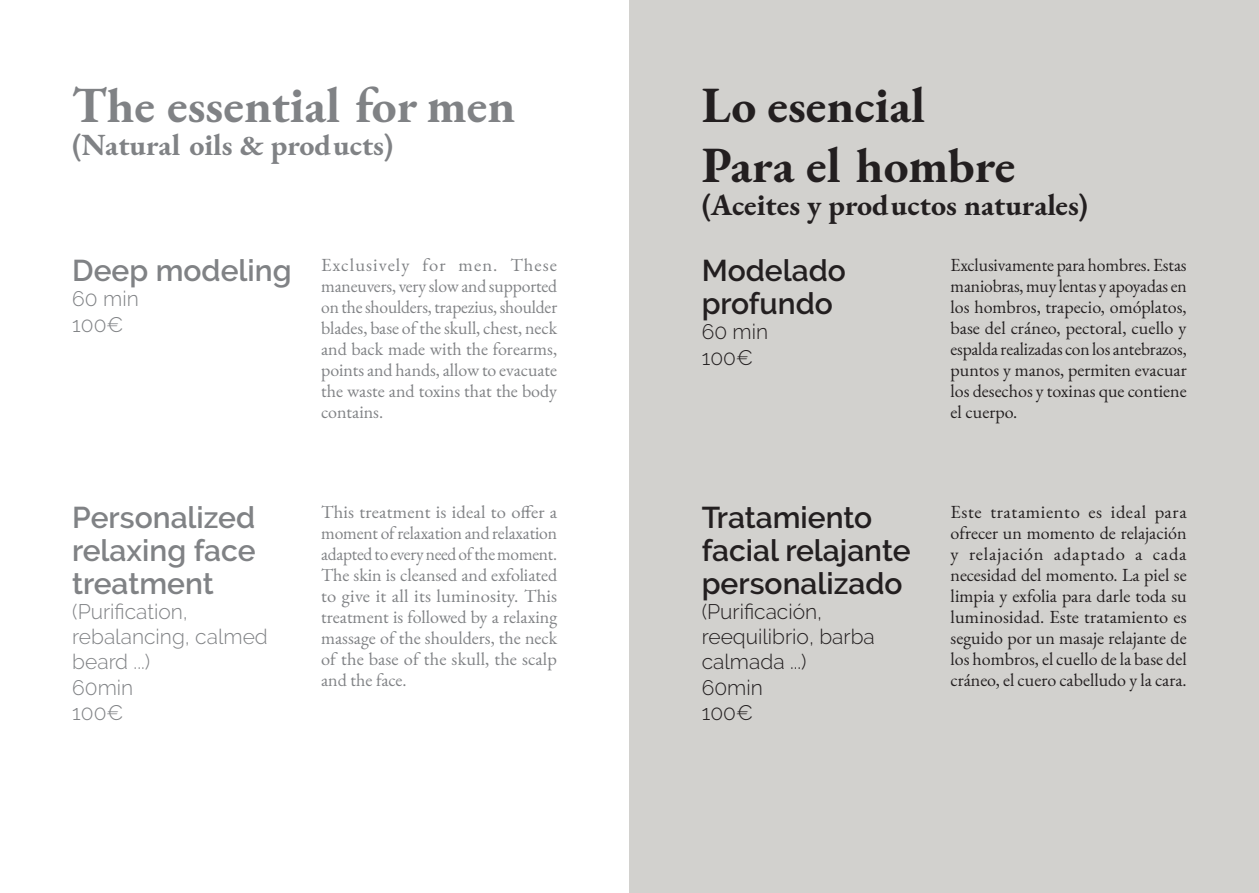
<style>
.page{position:relative;width:1259px;height:893px;background:#fff}
.page>*{position:absolute;margin:0;border:0;box-sizing:border-box;transform-origin:0 0}
.Style_de_paragraphe{font:700 49.5px "EB Garamond";color:#231f20}
.Style_de_paragraphe-2{font:700 49.5px "EB Garamond";color:#808285}
.Style_de_paragraphe-3{font:600 30px/33px "Raleway";color:#231f20}
.Style_de_paragraphe-4{font:600 30px/33px "Raleway";color:#808285;text-align:justify}
.Style_de_paragraphe-5{font:700 30px "EB Garamond";color:#231f20}
.Style_de_paragraphe-6{font:700 30px "EB Garamond";color:#808285}
.Style_de_paragraphe-7{font:300 21px/25.2px "Raleway";color:#231f20}
.Style_de_paragraphe-8{font:300 21px/25.2px "Raleway";color:#808285}
.Style_de_paragraphe-9{font:18px/21px "EB Garamond";color:#231f20;text-align:justify}
.Style_de_paragraphe-10{font:18px/21px "EB Garamond";color:#808285;text-align:justify}
</style>
<div class="page">
<div style="left:629px;top:0;width:630px;height:893px;background:#d2d1ce"></div>
<p class="Style_de_paragraphe-2" style="left:72px;top:73px;width:445px">The essential for men</p>
<p class="Style_de_paragraphe-6" style="left:72px;top:126px;width:322px">(Natural oils &amp; products)</p>
<p class="Style_de_paragraphe-4" style="left:72px;top:254px;width:221px">Deep modeling</p>
<p class="Style_de_paragraphe-8" style="left:72px;top:286px;width:68px">60 min</p>
<p class="Style_de_paragraphe-8" style="left:72px;top:312px;width:53px">100€</p>
<p class="Style_de_paragraphe-10" style="left:321px;top:255px;width:238px">Exclusively for men. These maneuvers, very slow and supported on the shoulders, trapezius, shoulder blades, base of the skull, chest, neck and back made with the forearms, points and hands, allow to evacuate the waste and toxins that the body contains.</p>
<p class="Style_de_paragraphe-4" style="left:72px;top:501px;width:185px">Personalized relaxing face treatment</p>
<p class="Style_de_paragraphe-8" style="left:72px;top:599px;width:197px">(Purification, rebalancing, calmed beard ...)</p>
<p class="Style_de_paragraphe-8" style="left:72px;top:675px;width:63px">60min</p>
<p class="Style_de_paragraphe-8" style="left:72px;top:700px;width:53px">100€</p>
<p class="Style_de_paragraphe-10" style="left:321px;top:501px;width:238px">This treatment is ideal to offer a moment of relaxation and relaxation adapted to every need of the moment.<br>The skin is cleansed and exfoliated to give it all its luminosity. This treatment is followed by a relaxing massage of the shoulders, the neck of the base of the skull, the scalp and the face.</p>
<p class="Style_de_paragraphe" style="left:702px;top:73px;width:225px">Lo esencial</p>
<p class="Style_de_paragraphe" style="left:702px;top:133px;width:315px">Para el hombre</p>
<p class="Style_de_paragraphe-5" style="left:702px;top:186px;width:388px">(Aceites y productos naturales)</p>
<p class="Style_de_paragraphe-9" style="left:950px;top:255px;width:238px">Exclusivamente para hombres. Estas maniobras, muy lentas y apoyadas en los hombros, trapecio, omóplatos, base del cráneo, pectoral, cuello y espalda realizadas con los antebrazos, puntos y manos, permiten evacuar los desechos y toxinas que contiene el cuerpo.</p>
<p class="Style_de_paragraphe-3" style="left:702px;top:254px;width:146px">Modelado profundo</p>
<p class="Style_de_paragraphe-7" style="left:702px;top:319px;width:68px">60 min</p>
<p class="Style_de_paragraphe-7" style="left:702px;top:345px;width:53px">100€</p>
<p class="Style_de_paragraphe-3" style="left:702px;top:501px;width:210px">Tratamiento facial relajante personalizado</p>
<p class="Style_de_paragraphe-7" style="left:702px;top:599px;width:175px">(Purificación, reequilibrio, barba calmada ...)</p>
<p class="Style_de_paragraphe-7" style="left:702px;top:675px;width:63px">60min</p>
<p class="Style_de_paragraphe-7" style="left:702px;top:700px;width:53px">100€</p>
<p class="Style_de_paragraphe-9" style="left:950px;top:501px;width:238px">Este tratamiento es ideal para ofrecer un momento de relajación y relajación adaptado a cada necesidad del momento. La piel se limpia y exfolia para darle toda su luminosidad. Este tratamiento es seguido por un masaje relajante de los hombros, el cuello de la base del cráneo, el cuero cabelludo y la cara.</p>
</div>
